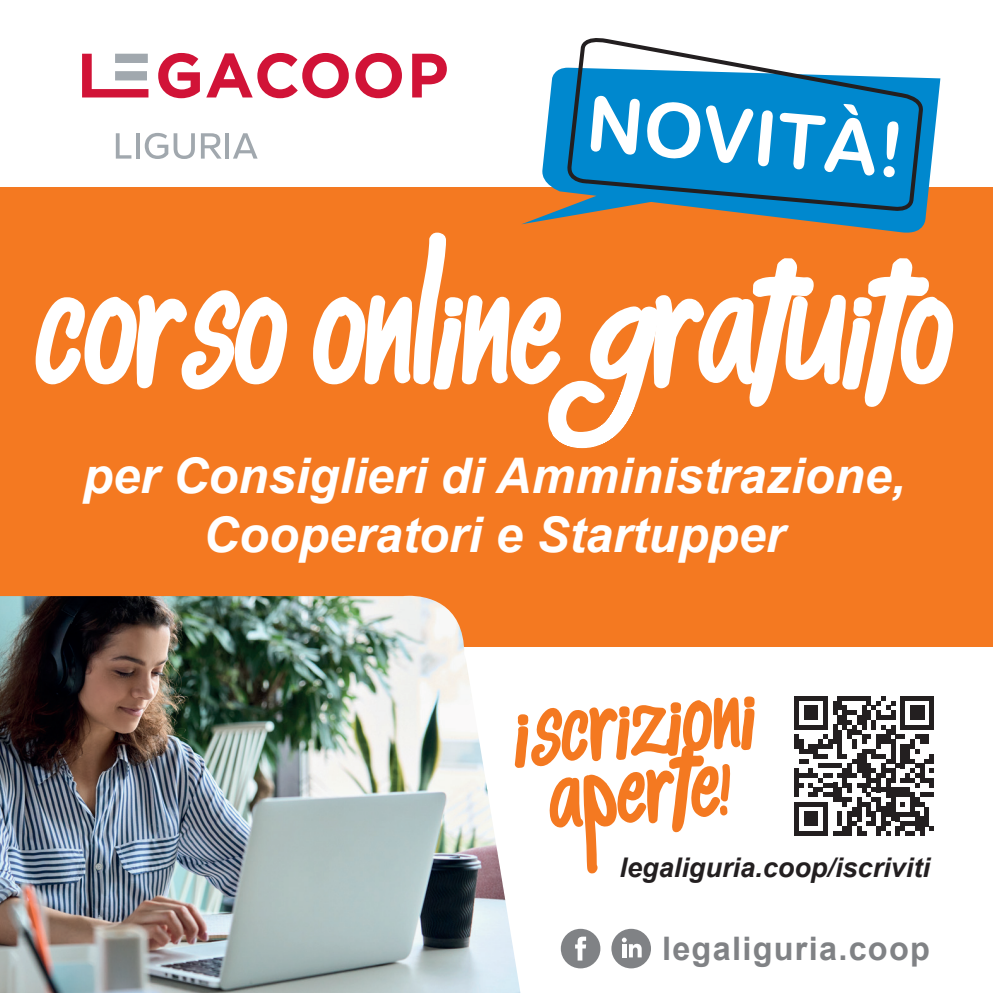
<style>
.page{position:relative;width:993px;height:993px;background:#fff}
.page>*{position:absolute;margin:0;border:0;box-sizing:border-box;transform-origin:0 0}
.t1{font:96.08px "alkisah";color:#fff}
.t2{font:75.6px "Arial Rounded MT Bold";color:#fff}
.t3{font:55.3px/66.5px "alkisah";color:#f47921;text-align:center}
.t4{font:italic 700 49.18px/59px "Arial";color:#fff;text-align:center}
.t5{font:700 32.38px "Arial";letter-spacing:.04em;color:#808285}
.t6{font:italic 700 27.12px "Arial";color:#231f20}
.s1{font-size:81.73px}
</style>
<div class="page">
<div style="left:0;top:187px;width:992px;height:460px;background:#f47921"></div>
<img style="left:0;top:595px;width:520px;height:397px">
<svg style="left:82px;top:54px;width:66px;height:43px"></svg>
<svg style="left:158px;top:53px;width:42px;height:45px"></svg>
<svg style="left:206px;top:53px;width:142px;height:45px"></svg>
<svg style="left:355px;top:53px;width:47px;height:45px"></svg>
<svg style="left:412px;top:54px;width:34px;height:43px"></svg>
<svg style="left:116px;top:133px;width:15px;height:25px"></svg>
<hr style="left:136px;top:133px;width:4px;height:25px;background:#a1a8ae">
<svg style="left:145px;top:133px;width:50px;height:26px"></svg>
<svg style="left:201px;top:133px;width:20px;height:25px"></svg>
<hr style="left:225px;top:133px;width:4px;height:25px;background:#a1a8ae">
<svg style="left:233px;top:133px;width:24px;height:25px"></svg>
<svg style="left:521px;top:67px;width:419px;height:166px"></svg>
<svg style="left:567px;top:38px;width:355px;height:175px"></svg>
<div style="left:793px;top:695px;width:5px;height:10px;background:#231f20"></div>
<div style="left:793px;top:705px;width:5px;height:10px;background:#231f20"></div>
<div style="left:793px;top:715px;width:5px;height:14px;background:#231f20"></div>
<div style="left:793px;top:734px;width:5px;height:14px;background:#231f20"></div>
<div style="left:793px;top:768px;width:5px;height:29px;background:#231f20"></div>
<div style="left:793px;top:801px;width:5px;height:34px;background:#231f20"></div>
<svg style="left:798px;top:696px;width:135px;height:139px"></svg>
<div style="left:560px;top:928px;width:40px;height:40px;background:#808285;border-radius:20px"></div>
<svg style="left:575px;top:936px;width:11px;height:24px"></svg>
<div style="left:611px;top:928px;width:39px;height:40px;background:#808285;border-radius:20px"></div>
<svg style="left:622px;top:937px;width:19px;height:20px"></svg>
<h2 class="t2" style="left:590px;top:78px;width:319px;rotate:5deg">NOVITÀ!</h2>
<h1 class="t1" style="left:36px;top:295px;width:917px">Corso Online <span class="s1">g</span>ratuito</h1>
<p class="t4" style="left:83px;top:448px;width:824px">per Consiglieri di Amministrazione,<br>Cooperatori e Startupper</p>
<p class="t3" style="left:512px;top:713px;width:243px;rotate:-5deg">Iscrizioni aperte!</p>
<p class="t6" style="left:619px;top:849px;width:312px">legaliguria.coop/iscriviti</p>
<p class="t5" style="left:661px;top:927px;width:269px">legaliguria.coop</p>
</div>
